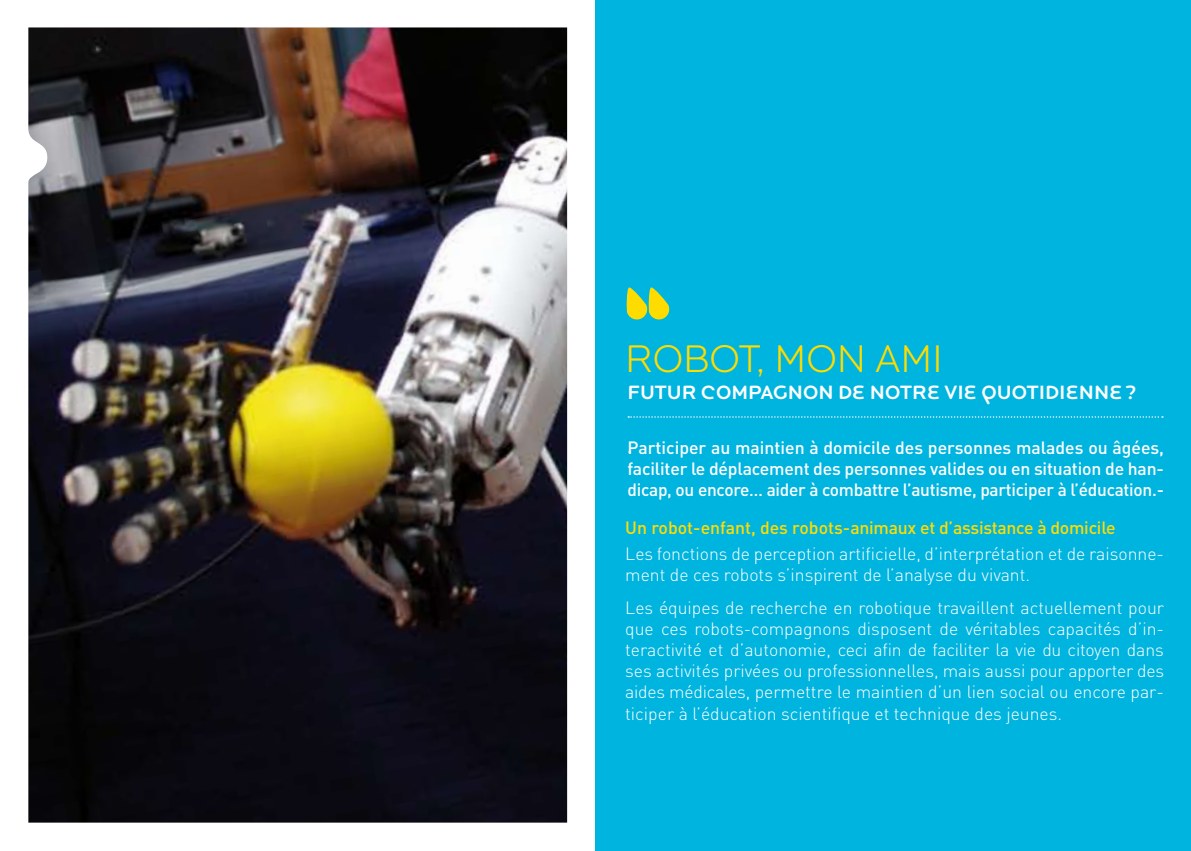
<style>
.page{position:relative;width:1191px;height:851px;background:#fff}
.page>*{position:absolute;margin:0;border:0;box-sizing:border-box;transform-origin:0 0}
.t1{font:300 40px "Locator Display";color:#ffdc00}
.t2{font:500 20px "Locator Display";color:#fff}
.t3{font:300 17.6px/21.2px "DIN";color:#fff}
.t4{font:500 17.6px/21.2px "DIN";letter-spacing:-.015em;color:#fff;text-align:justify}
.t5{font:500 17.6px "DIN";letter-spacing:-.015em;color:#ffdc00}
</style>
<div class="page">
<div style="left:595px;top:0;width:596px;height:850px;background:#00b4e0"></div>
<svg style="left:628px;top:416px;width:535px;height:1px"></svg>
<svg style="left:626px;top:287px;width:43px;height:33px"></svg>
<img style="left:28px;top:27px;width:539px;height:795px">
<h1 class="t1" style="left:625px;top:335px;width:319px">ROBOT, MON AMI</h1>
<p class="t2" style="left:627px;top:380px;width:510px">FUTUR COMPAGNON DE NOTRE VIE QUOTIDIENNE?</p>
<p class="t4" style="left:627px;top:436px;width:538px">.Participer au maintien à domicile des personnes malades ou âgées, faciliter le déplacement des personnes valides ou en situation de han&shy;dicap, ou encore… aider à combattre l’autisme, participer à l’éducation.-</p>
<p class="t5" style="left:625px;top:516px;width:492px">Un robot-enfant, des robots-animaux et d’assistance à domicile</p>
<p class="t3" style="left:625px;top:542px;width:540px">Les fonctions de perception artificielle, d’interprétation et de raisonne&shy;ment de ces robots s’inspirent de l’analyse du vivant.</p>
<p class="t3" style="left:625px;top:596px;width:540px;text-align:justify">Les équipes de recherche en robotique travaillent actuellement pour que ces robots-compagnons disposent de véritables capacités d’in&shy;teractivité et d’autonomie, ceci afin de faciliter la vie du citoyen dans ses activités privées ou professionnelles, mais aussi pour apporter des aides médicales, permettre le maintien d’un lien social ou encore par&shy;ticiper à l’éducation scientifique et technique des jeunes.</p>
</div>
